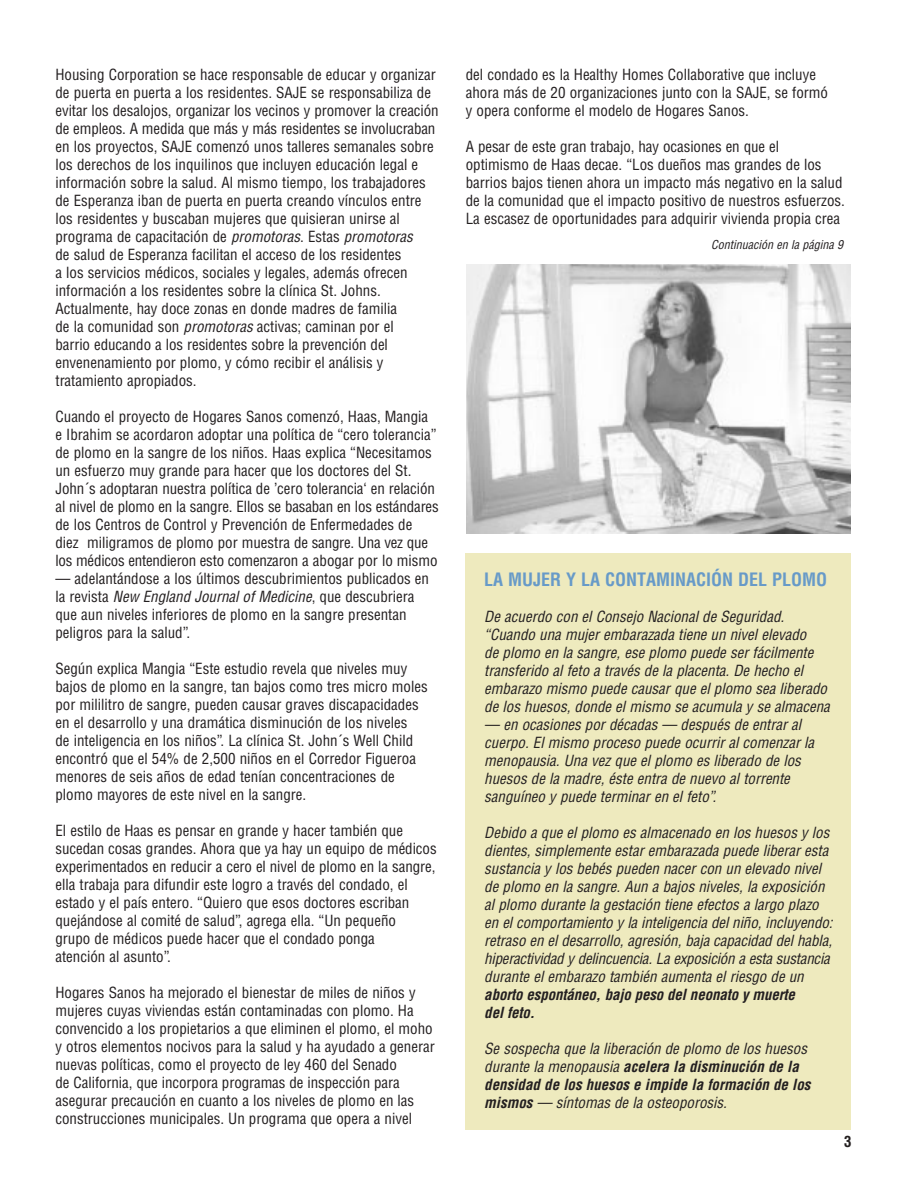
<style>
.page{position:relative;width:918px;height:1188px;background:#fff}
.page>*{position:absolute;margin:0;border:0;box-sizing:border-box;transform-origin:0 0}
.t1{font:700 condensed 18px "Helvetica";color:#679ac8}
.t2{font:condensed 15px/18px "Helvetica";color:#231f20}
.t3{font:italic condensed 15px/18px "Helvetica";color:#231f20}
.t4{font:italic 700 condensed 15px/18px "Helvetica";letter-spacing:-.01em;color:#231f20}
.t5{font:700 condensed 15px "Helvetica";color:#231f20}
.t6{font:italic condensed 12px "Helvetica";color:#231f20}
.s1{font-style:italic}
.s2{font-weight:700}
</style>
<div class="page">
<img style="left:466px;top:264px;width:384px;height:270px">
<div style="left:465px;top:553px;width:385px;height:577px;background:#eeeabe"></div>
<p class="t2" style="left:56px;top:67px;width:385px">Housing Corporation se hace responsable de educar y organizar de puerta en puerta a los residentes. SAJE se responsabiliza de evitar los desalojos, organizar los vecinos y promover la creación de empleos. A medida que más y más residentes se involucraban en los proyectos, SAJE comenzó unos talleres semanales sobre los derechos de los inquilinos que incluyen educación legal e información sobre la salud. Al mismo tiempo, los trabajadores de Esperanza iban de puerta en puerta creando vínculos entre los residentes y buscaban mujeres que quisieran unirse al programa de capacitación de <span class="s1">promotoras</span>. Estas <span class="s1">promotoras<br></span>de salud de Esperanza facilitan el acceso de los residentes<br>a los servicios médicos, sociales y legales, además ofrecen información a los residentes sobre la clínica St. Johns.<br>Actualmente, hay doce zonas en donde madres de familia<br>de la comunidad son <span class="s1">promotoras</span> activas; caminan por el<br>barrio educando a los residentes sobre la prevención del envenenamiento por plomo, y cómo recibir el análisis y tratamiento apropiados.</p>
<p class="t2" style="left:56px;top:409px;width:385px">Cuando el proyecto de Hogares Sanos comenzó, Haas, Mangia<br>e Ibrahim se acordaron adoptar una política de “cero tolerancia” de plomo en la sangre de los niños. Haas explica “Necesitamos un esfuerzo muy grande para hacer que los doctores del St.<br>John´s adoptaran nuestra política de ’cero tolerancia‘ en relación al nivel de plomo en la sangre. Ellos se basaban en los estándares de los Centros de Control y Prevención de Enfermedades de diez miligramos de plomo por muestra de sangre. Una vez que los médicos entendieron esto comenzaron a abogar por lo mismo</p>
<p class="t2" style="left:56px;top:571px;width:375px">— adelantándose a los últimos descubrimientos publicados en la revista <span class="s1">New England Journal of Medicine</span>, que descubriera que aun niveles inferiores de plomo en la sangre presentan peligros para la salud”.</p>
<p class="t2" style="left:56px;top:661px;width:374px">Según explica Mangia “Este estudio revela que niveles muy bajos de plomo en la sangre, tan bajos como tres micro moles por mililitro de sangre, pueden causar graves discapacidades en el desarrollo y una dramática disminución de los niveles<br>de inteligencia en los niños”. La clínica St. John´s Well Child encontró que el 54% de 2,500 niños en el Corredor Figueroa menores de seis años de edad tenían concentraciones de plomo mayores de este nivel en la sangre.</p>
<p class="t2" style="left:56px;top:823px;width:383px">El estilo de Haas es pensar en grande y hacer también que sucedan cosas grandes. Ahora que ya hay un equipo de médicos experimentados en reducir a cero el nivel de plomo en la sangre, ella trabaja para difundir este logro a través del condado, el estado y el país entero. “Quiero que esos doctores escriban quejándose al comité de salud”, agrega ella. “Un pequeño<br>grupo de médicos puede hacer que el condado ponga<br>atención al asunto”.</p>
<p class="t2" style="left:56px;top:985px;width:381px">Hogares Sanos ha mejorado el bienestar de miles de niños y mujeres cuyas viviendas están contaminadas con plomo. Ha convencido a los propietarios a que eliminen el plomo, el moho y otros elementos nocivos para la salud y ha ayudado a generar nuevas políticas, como el proyecto de ley 460 del Senado<br>de California, que incorpora programas de inspección para asegurar precaución en cuanto a los niveles de plomo en las construcciones municipales. Un programa que opera a nivel</p>
<p class="t2" style="left:466px;top:67px;width:364px">del condado es la Healthy Homes Collaborative que incluye ahora más de 20 organizaciones junto con la SAJE, se formó y opera conforme el modelo de Hogares Sanos.</p>
<p class="t2" style="left:466px;top:139px;width:381px">A pesar de este gran trabajo, hay ocasiones en que el optimismo de Haas decae. “Los dueños mas grandes de los barrios bajos tienen ahora un impacto más negativo en la salud de la comunidad que el impacto positivo de nuestros esfuerzos.<br>La escasez de oportunidades para adquirir vivienda propia crea</p>
<p class="t6" style="left:711px;top:240px;width:133px">Continuación en la página 9</p>
<p class="t1" style="left:484px;top:572px;width:344px">LA MUJER Y LA CONTAMINACIÓN DEL PLOMO</p>
<p class="t3" style="left:484px;top:609px;width:347px">De acuerdo con el Consejo Nacional de Seguridad. “Cuando una mujer embarazada tiene un nivel elevado<br>de plomo en la sangre, ese plomo puede ser fácilmente transferido al feto a través de la placenta. De hecho el embarazo mismo puede causar que el plomo sea liberado de los huesos, donde el mismo se acumula y se almacena</p>
<p class="t3" style="left:484px;top:717px;width:331px">— en ocasiones por décadas — después de entrar al cuerpo. El mismo proceso puede ocurrir al comenzar la menopausia. Una vez que el plomo es liberado de los huesos de la madre, éste entra de nuevo al torrente sanguíneo y puede terminar en el feto”.</p>
<p class="t3" style="left:484px;top:825px;width:350px">Debido a que el plomo es almacenado en los huesos y los dientes, simplemente estar embarazada puede liberar esta sustancia y los bebés pueden nacer con un elevado nivel de plomo en la sangre. Aun a bajos niveles, la exposición al plomo durante la gestación tiene efectos a largo plazo en el comportamiento y la inteligencia del niño, incluyendo: retraso en el desarrollo, agresión, baja capacidad del habla, hiperactividad y delincuencia. La exposición a esta sustancia durante el embarazo también aumenta el riesgo de un</p>
<p class="t4" style="left:484px;top:987px;width:312px">aborto espontáneo, bajo peso del neonato y muerte del feto.</p>
<p class="t3" style="left:484px;top:1041px;width:328px">Se sospecha que la liberación de plomo de los huesos durante la menopausia <span class="s2">acelera la disminución de la densidad de los huesos e impide la formación de los mismos</span> — síntomas de la osteoporosis.</p>
<p class="t5" style="left:844px;top:1136px;width:9px">3</p>
</div>
